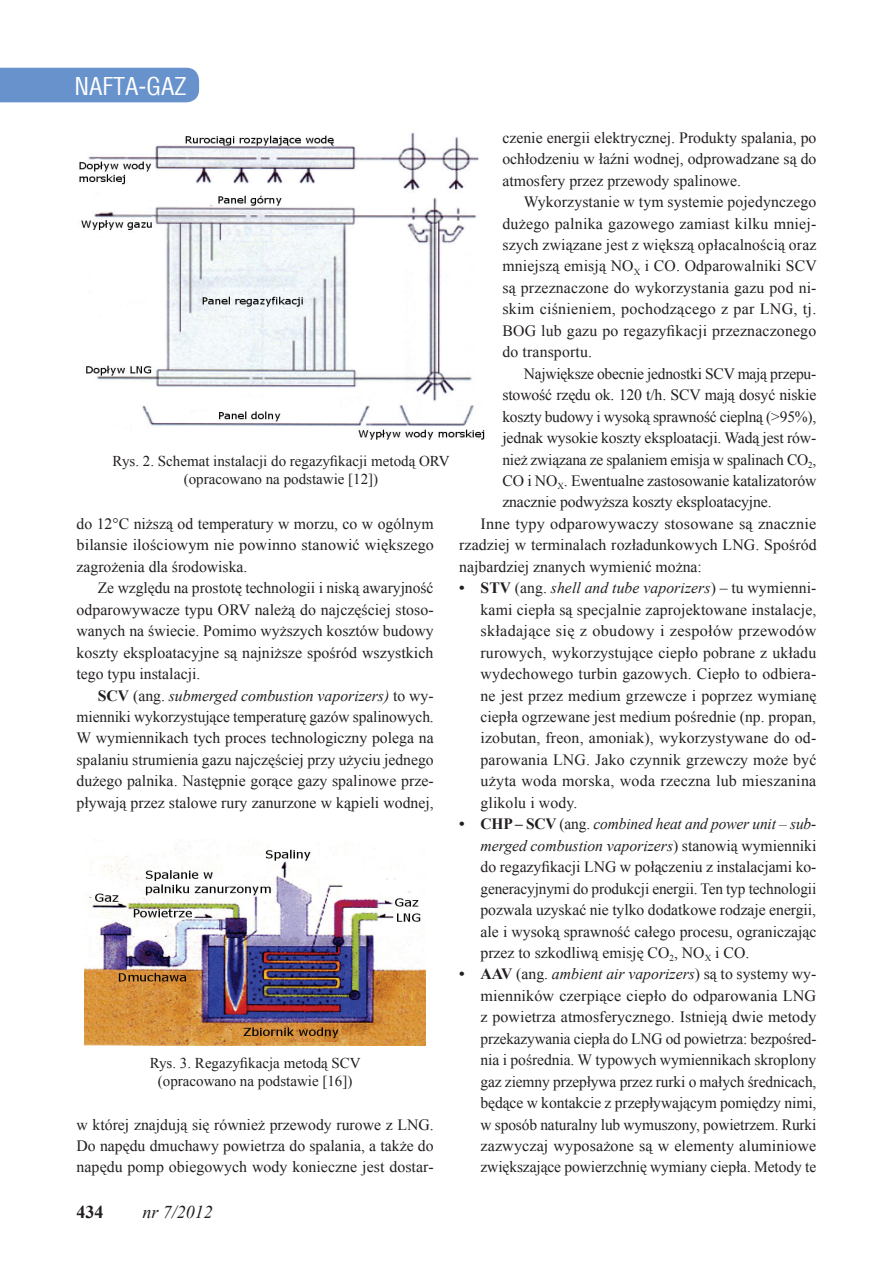
<style>
.page{position:relative;width:893px;height:1263px;background:#fff}
.page>*{position:absolute;margin:0;border:0;box-sizing:border-box;transform-origin:0 0}
.t1{font:24px "Switzerland Condensed";color:#fff}
.t2{font:italic 18px "Times New Roman";color:#231f20}
.t3{font:700 18px "Times New Roman";color:#231f20}
.t4{font:15.75px/21.5px "Times New Roman";color:#231f20;text-align:justify}
.t5{font:15px/18px "Times New Roman";color:#231f20;text-align:center}
.s1{font-weight:700}
.s2{font-style:italic}
</style>
<div class="page">
<div style="left:0;top:68px;width:199px;height:34px;background:#6892cc"></div>
<img style="left:79px;top:132px;width:406px;height:308px">
<img style="left:85px;top:841px;width:341px;height:204px">
<h1 class="t1" style="left:74px;top:71px;width:114px">NAFTA-GAZ</h1>
<p class="t5" style="left:113px;top:452px;width:338px">Rys. 2. Schemat instalacji do regazyfikacji metodą ORV (opracowano na podstawie [12])</p>
<p class="t4" style="left:77px;top:513px;width:359px">do 12°C niższą od temperatury w morzu, co w ogólnym bilansie ilościowym nie powinno stanowić większego zagrożenia dla środowiska.</p>
<p class="t4" style="left:77px;top:577px;width:359px;text-indent:21px">Ze względu na prostotę technologii i niską awaryjność odparowywacze typu ORV należą do najczęściej stoso&shy;wanych na świecie. Pomimo wyższych kosztów budowy koszty eksploatacyjne są najniższe spośród wszystkich tego typu instalacji.</p>
<p class="t4" style="left:77px;top:684px;width:359px;text-indent:21px"><span class="s1">SCV</span> (ang. <span class="s2">submerged combustion vaporizers)</span> to wy&shy;mienniki wykorzystujące temperaturę gazów spalinowych.<br>W wymiennikach tych proces technologiczny polega na spalaniu strumienia gazu najczęściej przy użyciu jednego dużego palnika. Następnie gorące gazy spalinowe prze&shy;pływają przez stalowe rury zanurzone w kąpieli wodnej,</p>
<p class="t5" style="left:150px;top:1054px;width:213px">Rys. 3. Regazyfikacja metodą SCV (opracowano na podstawie [16])</p>
<p class="t4" style="left:77px;top:1113px;width:359px">w której znajdują się również przewody rurowe z LNG.<br>Do napędu dmuchawy powietrza do spalania, a także do napędu pomp obiegowych wody konieczne jest dostar-</p>
<p class="t4" style="left:502px;top:126px;width:316px">czenie energii elektrycznej. Produkty spalania, po ochłodzeniu w łaźni wodnej, odprowadzane są do atmosfery przez przewody spalinowe.</p>
<p class="t4" style="left:502px;top:191px;width:316px;text-indent:21px">Wykorzystanie w tym systemie pojedynczego dużego palnika gazowego zamiast kilku mniej&shy;szych związane jest z większą opłacalnością oraz mniejszą emisją NO<sub>X</sub> i CO. Odparowalniki SCV są przeznaczone do wykorzystania gazu pod ni&shy;skim ciśnieniem, pochodzącego z par LNG, tj.<br>BOG lub gazu po regazyfikacji przeznaczonego do transportu.</p>
<p class="t4" style="left:524px;top:362px;width:294px">Największe obecnie jednostki SCV mają przepu-</p>
<p class="t4" style="left:502px;top:384px;width:315px">stowość rzędu ok. 120 t/h. SCV mają dosyć niskie</p>
<p class="t4" style="left:502px;top:405px;width:315px">koszty budowy i wysoką sprawność cieplną (&gt;95%),</p>
<p class="t4" style="left:502px;top:427px;width:315px">jednak wysokie koszty eksploatacji. Wadą jest rów-</p>
<p class="t4" style="left:502px;top:448px;width:316px">nież związana ze spalaniem emisja w spalinach CO<sub>2</sub>,</p>
<p class="t4" style="left:502px;top:470px;width:316px">CO i NO<sub>X</sub>. Ewentualne zastosowanie katalizatorów</p>
<p class="t4" style="left:502px;top:491px;width:271px">znacznie podwyższa koszty eksploatacyjne.</p>
<p class="t4" style="left:480px;top:513px;width:337px">Inne typy odparowywaczy stosowane są znacznie</p>
<p class="t4" style="left:459px;top:534px;width:359px">rzadziej w terminalach rozładunkowych LNG. Spośród</p>
<p class="t4" style="left:459px;top:555px;width:244px">najbardziej znanych wymienić można:</p>
<p class="t4" style="left:480px;top:577px;width:337px;text-indent:-21px"><span class="s1">• STV</span> (ang. <span class="s2">shell and tube vaporizers</span>) – tu wymienni&shy;kami ciepła są specjalnie zaprojektowane instalacje, składające się z obudowy i zespołów przewodów rurowych, wykorzystujące ciepło pobrane z układu wydechowego turbin gazowych. Ciepło to odbiera&shy;ne jest przez medium grzewcze i poprzez wymianę ciepła ogrzewane jest medium pośrednie (np. propan, izobutan, freon, amoniak), wykorzystywane do od&shy;parowania LNG. Jako czynnik grzewczy może być użyta woda morska, woda rzeczna lub mieszanina glikolu i wody.</p>
<p class="t4" style="left:480px;top:813px;width:338px;text-indent:-21px"><span class="s1">• CHP – SCV</span> (ang. <span class="s2">combined heat and power unit – sub&shy;merged combustion vaporizers</span>) stanowią wymienniki do regazyfikacji LNG w połączeniu z instalacjami ko&shy;generacyjnymi do produkcji energii. Ten typ technologii pozwala uzyskać nie tylko dodatkowe rodzaje energii, ale i wysoką sprawność całego procesu, ograniczając przez to szkodliwą emisję CO<sub>2</sub>, NO<sub>X</sub> i CO.</p>
<p class="t4" style="left:480px;top:963px;width:337px;text-indent:-21px"><span class="s1">• AAV</span> (ang. <span class="s2">ambient air vaporizers</span>) są to systemy wy&shy;mienników czerpiące ciepło do odparowania LNG z powietrza atmosferycznego. Istnieją dwie metody przekazywania ciepła do LNG od powietrza: bezpośred&shy;nia i pośrednia. W typowych wymiennikach skroplony gaz ziemny przepływa przez rurki o małych średnicach, będące w kontakcie z przepływającym pomiędzy nimi, w sposób naturalny lub wymuszony, powietrzem. Rurki zazwyczaj wyposażone są w elementy aluminiowe zwiększające powierzchnię wymiany ciepła. Metody te</p>
<p class="t3" style="left:77px;top:1199px;width:28px">434</p>
<p class="t2" style="left:142px;top:1200px;width:72px">nr 7/2012</p>
</div>
